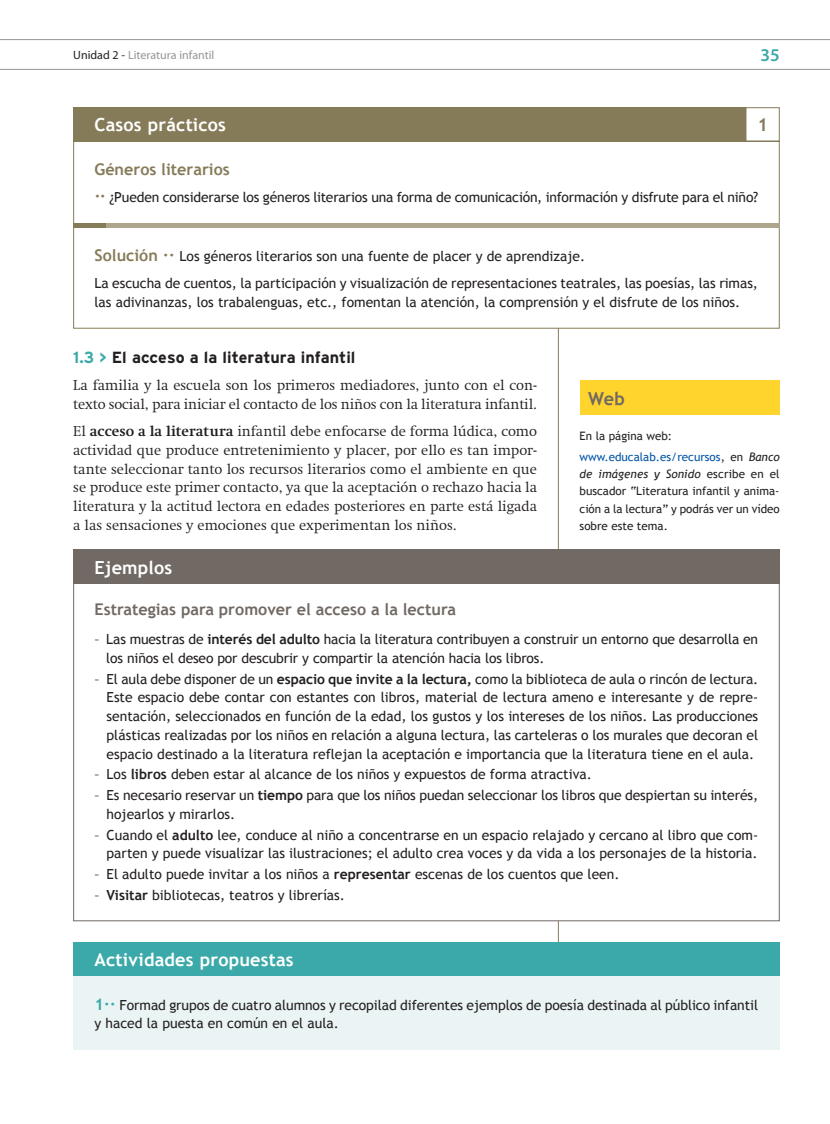
<style>
.page{position:relative;width:830px;height:1124px;background:#fff}
.page>*{position:absolute;margin:0;border:0;box-sizing:border-box;transform-origin:0 0}
.t1{font:700 18px "Trebuchet MS";letter-spacing:.01em;color:#fff}
.t2{font:700 18px "Trebuchet MS";color:#716963}
.t3{font:600 18px "Myriad Pro";color:#3ba9a9}
.t4{font:700 18px "Trebuchet MS";color:#867b59}
.t5{font:700 16.2px "Trebuchet MS";color:#716963}
.t6{font:700 16.2px "Interstate";color:#231f20}
.t7{font:700 16.2px "Trebuchet MS";color:#867b59}
.t8{font:300 14.7px/18.8px "Swift LT Std";color:#231f20}
.t9{font:13.8px/18.8px "Trebuchet MS";color:#231f20}
.t10{font:12px "Myriad Pro";color:#939598}
.t11{font:11.7px/17.2px "Trebuchet MS";letter-spacing:-.005em;color:#231f20;text-align:justify}
.t12{font:11.7px/20.4px "Trebuchet MS";color:#0154a6}
.s1{color:#231f20}
.s2{font-weight:700;font-size:16.2px;color:#867b59}
.s3{color:#3ba9a9}
.s4{font-weight:700}
.s5{font-style:italic;color:#231f20}
.s6{font-style:italic}
.s7{font-weight:700;font-size:16.2px;color:#3ba9a9}
</style>
<div class="page">
<hr style="left:1px;top:39px;width:828px;height:1px;background:#939598">
<hr style="left:1px;top:69px;width:828px;height:1px;background:#939598">
<hr style="left:558px;top:107px;width:1px;height:942px;background:#867b59">
<div style="left:73px;top:549px;width:706px;height:34px;background:#716963"></div>
<hr style="left:73px;top:223px;width:706px;height:4px;background:#aea58d">
<hr style="left:73px;top:223px;width:33px;height:4px;background:#867b59">
<div style="left:73px;top:107px;width:706px;height:34px;background:#867b59"></div>
<div style="left:745px;top:108px;width:34px;height:33px;background:#fff"></div>
<div style="left:745px;top:107px;width:34px;height:34px;border:1px solid #867b59"></div>
<div style="left:579px;top:380px;width:200px;height:34px;background:#ffd42c"></div>
<div style="left:73px;top:942px;width:706px;height:107px;background:#ebf4f4"></div>
<div style="left:73px;top:942px;width:706px;height:33px;background:#3ba9a9"></div>
<p class="t10" style="left:73px;top:50px;width:143px"><span class="s1">Unidad 2 -</span> Literatura infantil</p>
<p class="t3" style="left:760px;top:48px;width:21px">35</p>
<p class="t1" style="left:94px;top:114px;width:133px">Casos prácticos</p>
<p class="t4" style="left:757px;top:114px;width:12px">1</p>
<p class="t7" style="left:94px;top:159px;width:137px">Géneros literarios</p>
<p class="t9" style="left:94px;top:187px;width:665px"><span class="s2">··</span> ¿Pueden considerarse los géneros literarios una forma de comunicación, información y disfrute para el niño?</p>
<p class="t9" style="left:94px;top:242px;width:665px;line-height:27.3px"><span class="s2">Solución ··</span> Los géneros literarios son una fuente de placer y de aprendizaje.<br>La escucha de cuentos, la participación y visualización de representaciones teatrales, las poesías, las rimas,</p>
<p class="t9" style="left:94px;top:292px;width:647px">las adivinanzas, los trabalenguas, etc., fomentan la atención, la comprensión y el disfrute de los niños.</p>
<p class="t6" style="left:73px;top:351px;width:284px"><span class="s3">1.3 &gt;</span> El acceso a la literatura infantil</p>
<p class="t8" style="left:73px;top:377px;width:465px">La familia y la escuela son los primeros mediadores, junto con el con&shy;texto social, para iniciar el contacto de los niños con la literatura infantil.</p>
<p class="t8" style="left:73px;top:423px;width:465px;text-align:justify">El <span class="s4">acceso a la literatura</span> infantil debe enfocarse de forma lúdica, como actividad que produce entretenimiento y placer, por ello es tan impor&shy;tante seleccionar tanto los recursos literarios como el ambiente en que se produce este primer contacto, ya que la aceptación o rechazo hacia la literatura y la actitud lectora en edades posteriores en parte está ligada a las sensaciones y emociones que experimentan los niños.</p>
<p class="t2" style="left:588px;top:388px;width:38px">Web</p>
<p class="t12" style="left:579px;top:426px;width:201px"><span class="s1">En la página web: </span>www.educalab.es/recursos<span class="s1">, en</span> <span class="s5">Banco</span></p>
<p class="t11" style="left:579px;top:465px;width:201px"><span class="s6">de imágenes y Sonido</span> escribe en el buscador “Literatura infantil y anima&shy;ción a la lectura” y podrás ver un vídeo sobre este tema.</p>
<p class="t1" style="left:94px;top:556px;width:79px">Ejemplos</p>
<p class="t5" style="left:94px;top:599px;width:363px">Estrategias para promover el acceso a la lectura</p>
<p class="t9" style="left:106px;top:629px;width:653px;text-indent:-12px">– Las muestras de <span class="s4">interés del adulto</span> hacia la literatura contribuyen a construir un entorno que desarrolla en los niños el deseo por descubrir y compartir la atención hacia los libros.</p>
<p class="t9" style="left:107px;top:669px;width:653px;text-align:justify;text-indent:-12px">– El aula debe disponer de un <span class="s4">espacio que invite a la lectura,</span> como la biblioteca de aula o rincón de lectura.<br>Este espacio debe contar con estantes con libros, material de lectura ameno e interesante y de repre&shy;sentación, seleccionados en función de la edad, los gustos y los intereses de los niños. Las producciones plásticas realizadas por los niños en relación a alguna lectura, las carteleras o los murales que decoran el espacio destinado a la literatura reflejan la aceptación e importancia que la literatura tiene en el aula.</p>
<p class="t9" style="left:94px;top:765px;width:498px">– Los <span class="s4">libros</span> deben estar al alcance de los niños y expuestos de forma atractiva.</p>
<p class="t9" style="left:107px;top:785px;width:653px;text-indent:-12px">– Es necesario reservar un <span class="s4">tiempo</span> para que los niños puedan seleccionar los libros que despiertan su interés, hojearlos y mirarlos.</p>
<p class="t9" style="left:94px;top:825px;width:665px;text-align:right">– Cuando el <span class="s4">adulto</span> lee, conduce al niño a concentrarse en un espacio relajado y cercano al libro que com&shy;parten y puede visualizar las ilustraciones; el adulto crea voces y da vida a los personajes de la historia.</p>
<p class="t9" style="left:94px;top:864px;width:526px">– El adulto puede invitar a los niños a <span class="s4">representar</span> escenas de los cuentos que leen.</p>
<p class="t9" style="left:94px;top:885px;width:252px">– <span class="s4">Visitar</span> bibliotecas, teatros y librerías.</p>
<p class="t1" style="left:94px;top:948px;width:200px">Actividades propuestas</p>
<p class="t9" style="left:94px;top:995px;width:665px"><span class="s7">1··</span> Formad grupos de cuatro alumnos y recopilad diferentes ejemplos de poesía destinada al público infantil y haced la puesta en común en el aula.</p>
</div>
